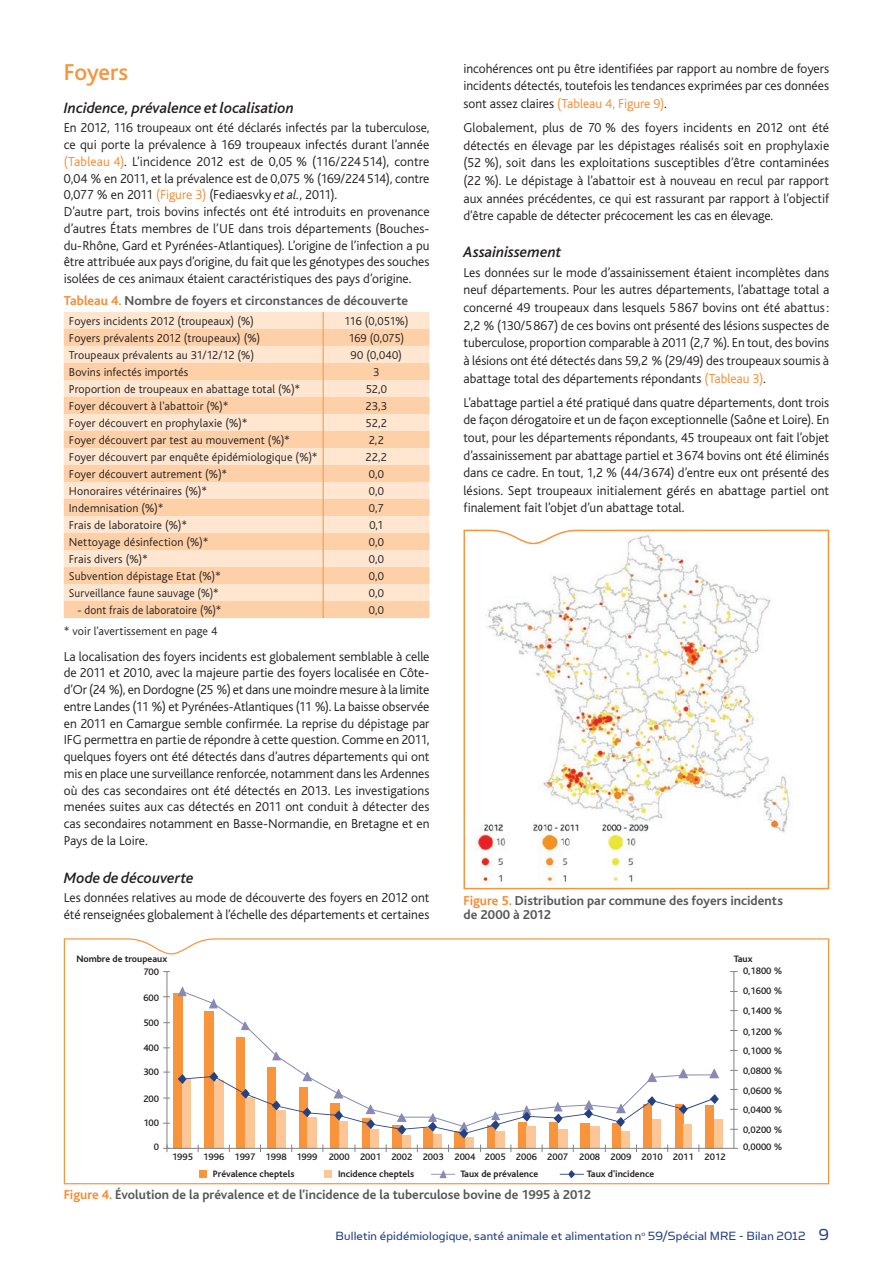
<style>
.page{position:relative;width:893px;height:1263px;background:#fff}
.page>*{position:absolute;margin:0;border:0;box-sizing:border-box;transform-origin:0 0}
.t1{font:500 24px "Bliss";letter-spacing:-.015em;color:#f7943c}
.t2{font:italic 500 15.75px "Bliss";color:#231f20}
.t3{font:300 13.5px/16.8px "Bliss";color:#231f20;text-align:justify}
.t4{font:700 13.5px/13.5px "Bliss";color:#57585a}
.t5{font:13.5px "Simian Text Orangutan";letter-spacing:.01em;color:#254186}
.t6{font:300 12px "Bliss";letter-spacing:.01em;color:#231f20}
.t7{font:300 12px "Bliss";letter-spacing:.01em;color:#231f20;scale:.96 1}
.t8{font:500 9.9px "Bliss";color:#231f20}
.t9{font:700 9.75px "Bliss";color:#231f20}
.s1{color:#f58b32}
.s2{font-style:italic}
.s3{font-size:18px}
</style>
<div class="page">
<div style="left:64px;top:312px;width:365px;height:17px;background:#fee6d0"></div>
<svg style="left:64px;top:329px;width:365px;height:289px;background:#fddaba"></svg>
<svg style="left:323px;top:312px;width:1px;height:306px"></svg>
<svg style="left:63px;top:938px;width:767px;height:247px"></svg>
<svg style="left:463px;top:529px;width:367px;height:361px"></svg>
<h1 class="t1" style="left:64px;top:59px;width:66px">Foyers</h1>
<p class="t2" style="left:64px;top:100px;width:232px">Incidence, prévalence et localisation</p>
<p class="t3" style="left:64px;top:120px;width:367px;text-align:left">En 2012, 116 troupeaux ont été déclarés infectés par la tuberculose, ce qui porte la prévalence à 169 troupeaux infectés durant l’année <span class="s1">(Tableau 4)</span>. L’incidence 2012 est de 0,05 % (116/224 514), contre 0,04 % en 2011, et la prévalence est de 0,075 % (169/224514), contre 0,077 % en 2011 <span class="s1">(Figure 3)</span> (Fediaesvky <span class="s2">et al.</span>, 2011).<br>D’autre part, trois bovins infectés ont été introduits en provenance d’autres États membres de l’UE dans trois départements (Bouches&shy;du-Rhône, Gard et Pyrénées-Atlantiques). L’origine de l’infection a pu être attribuée aux pays d’origine, du fait que les génotypes des souches isolées de ces animaux étaient caractéristiques des pays d’origine.</p>
<p class="t4" style="left:64px;top:294px;width:346px"><span class="s1">Tableau 4.</span> Nombre de foyers et circonstances de découverte</p>
<p class="t6" style="left:69px;top:315px;width:186px">Foyers incidents 2012 (troupeaux) (%)</p>
<p class="t6" style="left:344px;top:315px;width:66px">116 (0,051%)</p>
<p class="t6" style="left:69px;top:332px;width:193px">Foyers prévalents 2012 (troupeaux) (%)</p>
<p class="t6" style="left:348px;top:332px;width:57px">169 (0,075)</p>
<p class="t6" style="left:69px;top:349px;width:187px">Troupeaux prévalents au 31/12/12 (%)</p>
<p class="t6" style="left:351px;top:349px;width:53px">90 (0,040)</p>
<p class="t6" style="left:69px;top:366px;width:121px">Bovins infectés importés</p>
<p class="t6" style="left:373px;top:366px;width:8px">3</p>
<p class="t6" style="left:69px;top:383px;width:233px">Proportion de troupeaux en abattage total (%)*</p>
<p class="t6" style="left:366px;top:383px;width:23px">52,0</p>
<p class="t6" style="left:69px;top:400px;width:161px">Foyer découvert à l'abattoir (%)*</p>
<p class="t6" style="left:366px;top:400px;width:23px">23,3</p>
<p class="t6" style="left:69px;top:417px;width:180px">Foyer découvert en prophylaxie (%)*</p>
<p class="t6" style="left:366px;top:417px;width:23px">52,2</p>
<p class="t6" style="left:69px;top:434px;width:223px">Foyer découvert par test au mouvement (%)*</p>
<p class="t6" style="left:369px;top:434px;width:17px">2,2</p>
<p class="t6" style="left:69px;top:451px;width:250px">Foyer découvert par enquête épidémiologique (%)*</p>
<p class="t6" style="left:366px;top:451px;width:23px">22,2</p>
<p class="t6" style="left:69px;top:468px;width:160px">Foyer découvert autrement (%)*</p>
<p class="t6" style="left:369px;top:468px;width:17px">0,0</p>
<p class="t6" style="left:69px;top:485px;width:140px">Honoraires vétérinaires (%)*</p>
<p class="t6" style="left:369px;top:485px;width:17px">0,0</p>
<p class="t6" style="left:69px;top:502px;width:96px">Indemnisation (%)*</p>
<p class="t6" style="left:369px;top:502px;width:16px">0,7</p>
<p class="t6" style="left:69px;top:519px;width:120px">Frais de laboratoire (%)*</p>
<p class="t6" style="left:369px;top:519px;width:15px">0,1</p>
<p class="t6" style="left:69px;top:536px;width:141px">Nettoyage désinfection (%)*</p>
<p class="t6" style="left:369px;top:536px;width:17px">0,0</p>
<p class="t6" style="left:69px;top:553px;width:80px">Frais divers (%)*</p>
<p class="t6" style="left:369px;top:553px;width:17px">0,0</p>
<p class="t6" style="left:69px;top:570px;width:154px">Subvention dépistage Etat (%)*</p>
<p class="t6" style="left:369px;top:570px;width:17px">0,0</p>
<p class="t7" style="left:69px;top:587px;width:158px">Surveillance faune sauvage (%)*</p>
<p class="t6" style="left:369px;top:587px;width:17px">0,0</p>
<p class="t7" style="left:78px;top:604px;width:151px">- dont frais de laboratoire (%)*</p>
<p class="t6" style="left:369px;top:604px;width:17px">0,0</p>
<p class="t6" style="left:64px;top:625px;width:155px">* voir l’avertissement en page 4</p>
<p class="t3" style="left:64px;top:648px;width:367px">La localisation des foyers incidents est globalement semblable à celle de 2011 et 2010, avec la majeure partie des foyers localisée en Côte&shy;d’Or (24 %), en Dordogne (25 %) et dans une moindre mesure à la limite entre Landes (11 %) et Pyrénées-Atlantiques (11 %). La baisse observée en 2011 en Camargue semble confirmée. La reprise du dépistage par IFG permettra en partie de répondre à cette question. Comme en 2011, quelques foyers ont été détectés dans d’autres départements qui ont mis en place une surveillance renforcée, notamment dans les Ardennes où des cas secondaires ont été détectés en 2013. Les investigations menées suites aux cas détectés en 2011 ont conduit à détecter des cas secondaires notamment en Basse-Normandie, en Bretagne et en Pays de la Loire.</p>
<p class="t2" style="left:64px;top:870px;width:131px">Mode de découverte</p>
<p class="t3" style="left:64px;top:889px;width:367px">Les données relatives au mode de découverte des foyers en 2012 ont été renseignées globalement à l’échelle des départements et certaines</p>
<p class="t3" style="left:463px;top:60px;width:367px;line-height:17.7px">incohérences ont pu être identifiées par rapport au nombre de foyers incidents détectés, toutefois les tendances exprimées par ces données sont assez claires <span class="s1">(Tableau 4, Figure 9)</span>.</p>
<p class="t3" style="left:463px;top:119px;width:367px;line-height:17.7px">Globalement, plus de 70 % des foyers incidents en 2012 ont été détectés en élevage par les dépistages réalisés soit en prophylaxie (52 %), soit dans les exploitations susceptibles d’être contaminées (22 %). Le dépistage à l’abattoir est à nouveau en recul par rapport aux années précédentes, ce qui est rassurant par rapport à l’objectif d’être capable de détecter précocement les cas en élevage.</p>
<p class="t2" style="left:463px;top:244px;width:99px">Assainissement</p>
<p class="t3" style="left:463px;top:264px;width:367px;line-height:17.7px">Les données sur le mode d’assainissement étaient incomplètes dans neuf départements. Pour les autres départements, l’abattage total a concerné 49 troupeaux dans lesquels 5867 bovins ont été abattus:<br>2,2 % (130/5867) de ces bovins ont présenté des lésions suspectes de tuberculose, proportion comparable à 2011 (2,7 %). En tout, des bovins à lésions ont été détectés dans 59,2 % (29/49) des troupeaux soumis à abattage total des départements répondants <span class="s1">(Tableau 3)</span>.</p>
<p class="t3" style="left:463px;top:394px;width:367px;line-height:17.7px">L’abattage partiel a été pratiqué dans quatre départements, dont trois de façon dérogatoire et un de façon exceptionnelle (Saône et Loire). En tout, pour les départements répondants, 45 troupeaux ont fait l’objet d’assainissement par abattage partiel et 3674 bovins ont été éliminés dans ce cadre. En tout, 1,2 % (44/3674) d’entre eux ont présenté des lésions. Sept troupeaux initialement gérés en abattage partiel ont finalement fait l’objet d’un abattage total.</p>
<p class="t4" style="left:463px;top:894px;width:321px"><span class="s1">Figure 5.</span> Distribution par commune des foyers incidents de 2000 à 2012</p>
<p class="t9" style="left:76px;top:953px;width:92px">Nombre de troupeaux</p>
<p class="t9" style="left:734px;top:953px;width:20px">Taux</p>
<p class="t8" style="left:143px;top:967px;width:17px">700</p>
<p class="t8" style="left:143px;top:992px;width:17px">600</p>
<p class="t8" style="left:143px;top:1017px;width:17px">500</p>
<p class="t8" style="left:143px;top:1042px;width:17px">400</p>
<p class="t8" style="left:143px;top:1067px;width:17px">300</p>
<p class="t8" style="left:143px;top:1093px;width:17px">200</p>
<p class="t8" style="left:143px;top:1118px;width:17px">100</p>
<p class="t8" style="left:743px;top:966px;width:41px">0,1800 %</p>
<p class="t8" style="left:743px;top:986px;width:41px">0,1600 %</p>
<p class="t8" style="left:743px;top:1006px;width:41px">0,1400 %</p>
<p class="t8" style="left:743px;top:1026px;width:41px">0,1200 %</p>
<p class="t8" style="left:743px;top:1045px;width:41px">0,1000 %</p>
<p class="t8" style="left:743px;top:1065px;width:41px">0,0800 %</p>
<p class="t8" style="left:743px;top:1085px;width:41px">0,0600 %</p>
<p class="t8" style="left:743px;top:1105px;width:41px">0,0400 %</p>
<p class="t8" style="left:743px;top:1124px;width:41px">0,0200 %</p>
<p class="t8" style="left:154px;top:1142px;width:7px">0</p>
<p class="t8" style="left:743px;top:1142px;width:41px">0,0000 %</p>
<p class="t8" style="left:172px;top:1152px;width:555px">1995 1996 1997 1998 1999 2000 2001 2002 2003 2004 2005 2006 2007 2008 2009 2010 2011 2012</p>
<p class="t9" style="left:213px;top:1169px;width:83px">Prévalence cheptels</p>
<p class="t9" style="left:338px;top:1169px;width:78px">Incidence cheptels</p>
<p class="t9" style="left:460px;top:1169px;width:79px">Taux de prévalence</p>
<p class="t9" style="left:587px;top:1169px;width:69px">Taux d'incidence</p>
<p class="t4" style="left:64px;top:1188px;width:529px"><span class="s1">Figure 4.</span> Évolution de la prévalence et de l’incidence de la tuberculose bovine de 1995 à 2012</p>
<p class="t5" style="left:336px;top:1228px;width:495px">Bulletin épidémiologique, santé animale et alimentation n<sup>o</sup> 59/Spécial MRE - Bilan 2012 <span class="s3">9</span></p>
</div>
